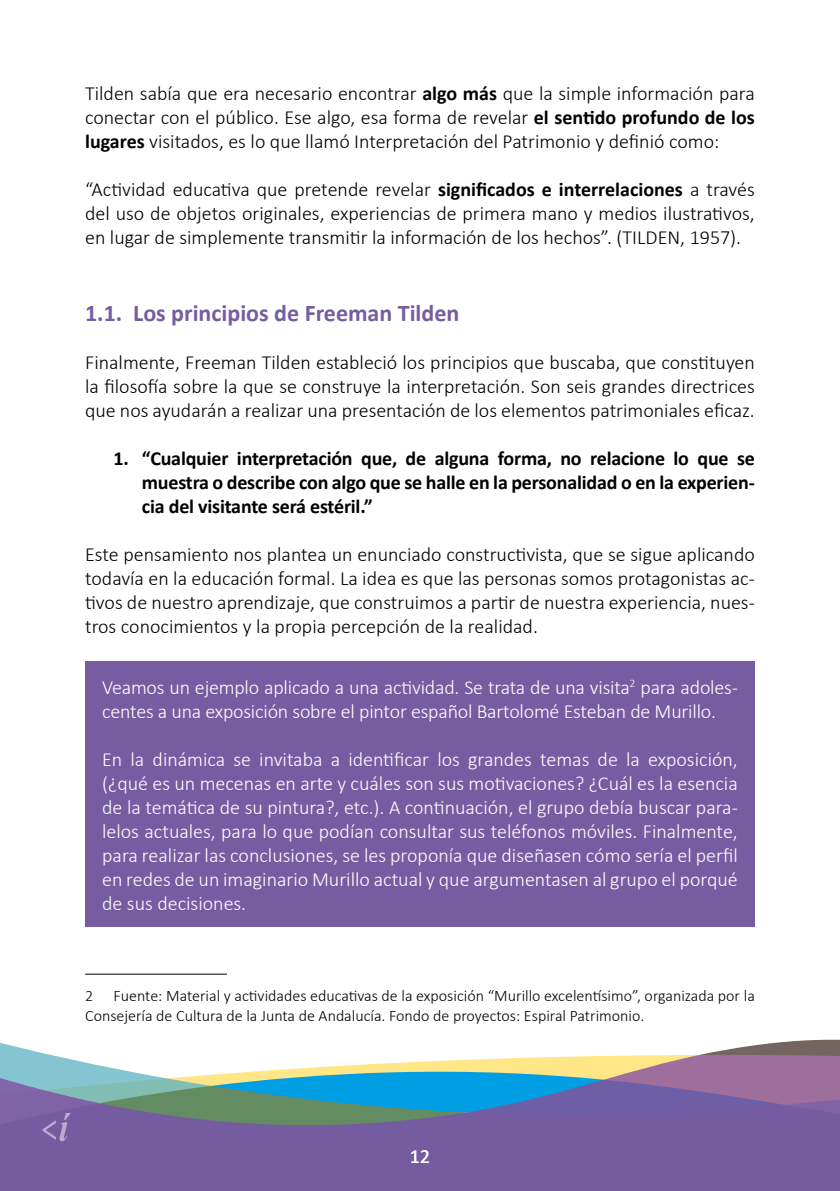
<style>
.page{position:relative;width:840px;height:1191px;background:#fff}
.page>*{position:absolute;margin:0;border:0;box-sizing:border-box;transform-origin:0 0}
.t1{font:700 24px "Calibri";color:#765da1}
.t2{font:300 20px/24px "Calibri";color:#000;text-align:justify}
.t3{font:300 20px/24px "Calibri";letter-spacing:-.01em;color:#fff}
.t4{font:700 20px/24px "Calibri";letter-spacing:-.01em;color:#000;text-align:justify}
.t5{font:20px "Calibri";color:#fff}
.t6{font:300 16px/20px "Calibri";color:#000}
.s1{font-weight:700}
</style>
<div class="page">
<hr style="left:0;top:1159px;width:839px;height:2px;background:#755ca1">
<div style="left:0;top:1161px;width:839px;height:30px;background:#755ca1"></div>
<svg style="left:0;top:1039px;width:839px;height:120px"></svg>
<hr style="left:85px;top:973px;width:142px;height:1px;background:#000">
<div style="left:85px;top:662px;width:669px;height:265px;background:#765da1"></div>
<p class="t2" style="left:85px;top:81px;width:671px">Tilden sabía que era necesario encontrar <span class="s1">algo más</span> que la simple información para conectar con el público. Ese algo, esa forma de revelar <span class="s1">el sentido profundo de los lugares</span> visitados, es lo que llamó Interpretación del Patrimonio y definió como:</p>
<p class="t2" style="left:85px;top:177px;width:670px">“Actividad educativa que pretende revelar <span class="s1">significados e interrelaciones</span> a través del uso de objetos originales, experiencias de primera mano y medios ilustrativos, en lugar de simplemente transmitir la información de los hechos”. (TILDEN, 1957).</p>
<p class="t1" style="left:85px;top:296px;width:375px">1.1. Los principios de Freeman Tilden</p>
<p class="t2" style="left:85px;top:350px;width:671px">Finalmente, Freeman Tilden estableció los principios que buscaba, que constituyen la filosofía sobre la que se construye la interpretación. Son seis grandes directrices que nos ayudarán a realizar una presentación de los elementos patrimoniales eficaz.</p>
<p class="t4" style="left:142px;top:446px;width:614px;text-indent:-28px">1. “Cualquier interpretación que, de alguna forma, no relacione lo que se muestra o describe con algo que se halle en la personalidad o en la experien&shy;cia del visitante será estéril.”</p>
<p class="t2" style="left:85px;top:542px;width:670px">Este pensamiento nos plantea un enunciado constructivista, que se sigue aplicando todavía en la educación formal. La idea es que las personas somos protagonistas ac&shy;tivos de nuestro aprendizaje, que construimos a partir de nuestra experiencia, nues&shy;tros conocimientos y la propia percepción de la realidad.</p>
<p class="t3" style="left:102px;top:675px;width:636px">Veamos un ejemplo aplicado a una actividad. Se trata de una visita<sup>2</sup> para adoles&shy;centes a una exposición sobre el pintor español Bartolomé Esteban de Murillo.</p>
<p class="t3" style="left:102px;top:747px;width:636px;text-align:justify">En la dinámica se invitaba a identificar los grandes temas de la exposición, (¿qué es un mecenas en arte y cuáles son sus motivaciones? ¿Cuál es la esencia de la temática de su pintura?, etc.). A continuación, el grupo debía buscar para&shy;lelos actuales, para lo que podían consultar sus teléfonos móviles. Finalmente, para realizar las conclusiones, se les proponía que diseñasen cómo sería el perfil en redes de un imaginario Murillo actual y que argumentasen al grupo el porqué de sus decisiones.</p>
<p class="t6" style="left:85px;top:985px;width:670px;text-indent:28px">Fuente: Material y actividades educativas de la exposición “Murillo excelentísimo”, organizada por la<br>Consejería de Cultura de la Junta de Andalucía. Fondo de proyectos: Espiral Patrimonio.</p>
<p class="t6" style="left:85px;top:985px;width:10px">2</p>
<p class="t5" style="left:409px;top:1142px;width:22px">12</p>
</div>
